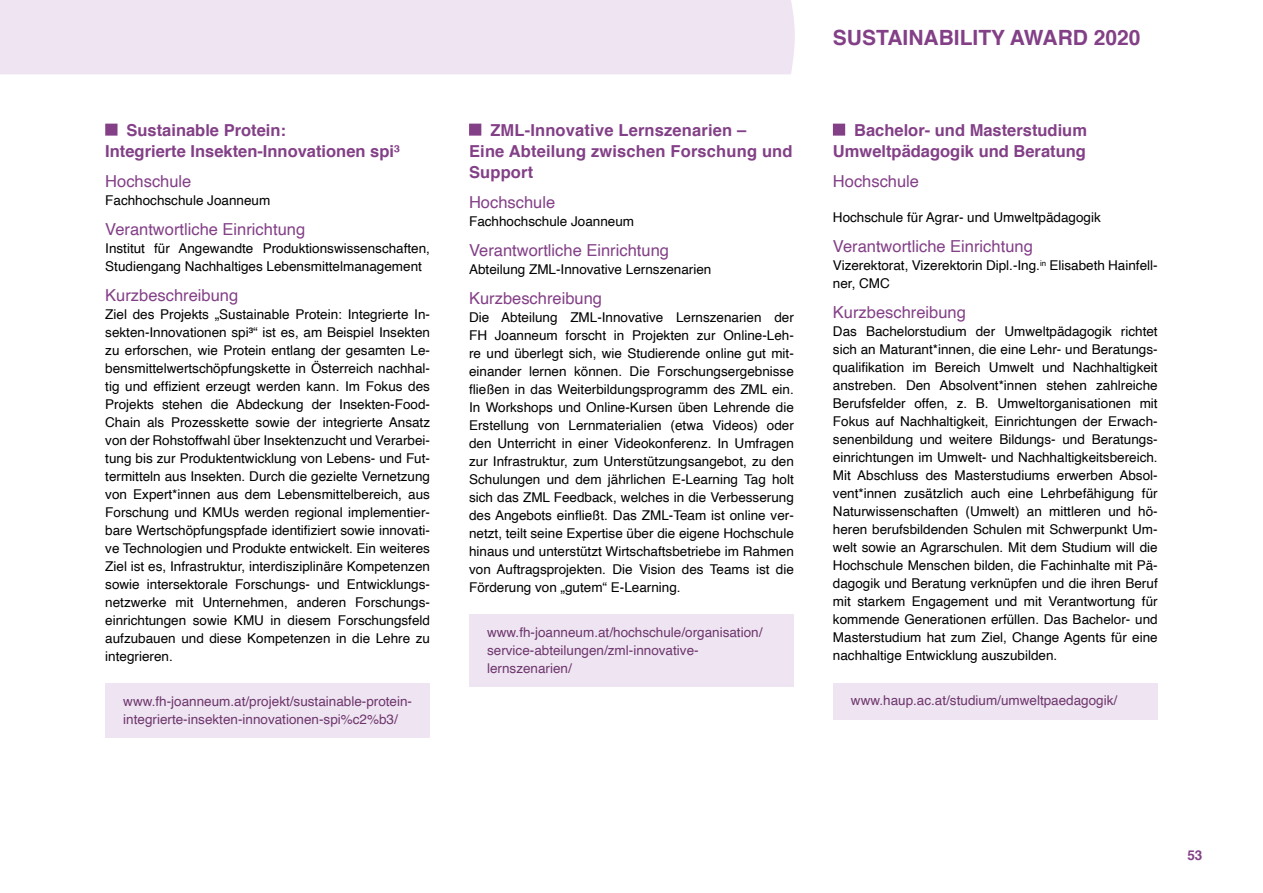
<style>
.page{position:relative;width:1263px;height:893px;background:#fff}
.page>*{position:absolute;margin:0;border:0;box-sizing:border-box;transform-origin:0 0}
.t1{font:700 21px "Helvetica";color:#834087}
.H3_Titel_etc{font:700 16.5px/21px "Helvetica";color:#834087}
.H4_etc{font:16.5px "Helvetica";color:#834087}
.p_Body_etc{font:13.5px/18px "Helvetica";color:#000;text-align:justify}
.p_Hyperlink{font:13.5px/18px "Helvetica";color:#6e366d}
.p_Body{font:13.5px "Helvetica";color:#000}
.t2{font:700 13.5px "Helvetica";color:#834087}
</style>
<div class="page">
<div style="left:0;top:0;width:795px;height:74px;background:#efe5f2"></div>
<div style="left:105px;top:124px;width:13px;height:12px;background:#834087"></div>
<div style="left:105px;top:683px;width:325px;height:55px;background:#efe5f2"></div>
<div style="left:469px;top:124px;width:12px;height:12px;background:#834087"></div>
<div style="left:469px;top:614px;width:325px;height:73px;background:#efe5f2"></div>
<div style="left:833px;top:124px;width:12px;height:12px;background:#834087"></div>
<div style="left:833px;top:683px;width:325px;height:36px;background:#efe5f2"></div>
<h3 class="H3_Titel_etc" style="left:105px;top:120px;width:296px;text-indent:21px">Sustainable Protein:<br>Integrierte Insekten-Innovationen spi³</h3>
<h4 class="H4_etc" style="left:105px;top:168px;width:88px">Hochschule</h4>
<p class="p_Body_etc" style="left:105px;top:191px;width:167px">Fachhochschule Joanneum</p>
<h4 class="H4_etc" style="left:105px;top:216px;width:201px">Verantwortliche Einrichtung</h4>
<p class="p_Body_etc" style="left:105px;top:239px;width:326px">Institut für Angewandte Produktionswissenschaften,<br>Studiengang Nachhaltiges Lebensmittelmanagement</p>
<h4 class="H4_etc" style="left:105px;top:282px;width:134px">Kurzbeschreibung</h4>
<p class="p_Body_etc" style="left:105px;top:305px;width:326px">Ziel des Projekts „Sustainable Protein: Integrierte In&shy;sekten-Innovationen spi³“ ist es, am Beispiel Insekten zu erforschen, wie Protein entlang der gesamten Le&shy;bensmittelwertschöpfungskette in Österreich nachhal&shy;tig und effizient erzeugt werden kann. Im Fokus des Projekts stehen die Abdeckung der Insekten-Food-Chain als Prozesskette sowie der integrierte Ansatz von der Rohstoffwahl über Insektenzucht und Verarbei&shy;tung bis zur Produktentwicklung von Lebens- und Fut&shy;termitteln aus Insekten. Durch die gezielte Vernetzung von Expert*innen aus dem Lebensmittelbereich, aus Forschung und KMUs werden regional implementier&shy;bare Wertschöpfungspfade identifiziert sowie innovati&shy;ve Technologien und Produkte entwickelt. Ein weiteres Ziel ist es, Infrastruktur, interdisziplinäre Kompetenzen sowie intersektorale Forschungs- und Entwicklungs&shy;netzwerke mit Unternehmen, anderen Forschungs&shy;einrichtungen sowie KMU in diesem Forschungsfeld aufzubauen und diese Kompetenzen in die Lehre zu integrieren.</p>
<p class="p_Hyperlink" style="left:123px;top:692px;width:290px">www.fh-joanneum.at/projekt/sustainable-protein&shy;integrierte-insekten-innovationen-spi%c2%b3/</p>
<h3 class="H3_Titel_etc" style="left:469px;top:120px;width:325px;text-indent:21px">ZML-Innovative Lernszenarien –<br>Eine Abteilung zwischen Forschung und<br>Support</h3>
<h4 class="H4_etc" style="left:469px;top:189px;width:88px">Hochschule</h4>
<p class="p_Body_etc" style="left:469px;top:212px;width:167px">Fachhochschule Joanneum</p>
<h4 class="H4_etc" style="left:469px;top:237px;width:201px">Verantwortliche Einrichtung</h4>
<p class="p_Body_etc" style="left:469px;top:260px;width:244px">Abteilung ZML-Innovative Lernszenarien</p>
<h4 class="H4_etc" style="left:469px;top:285px;width:134px">Kurzbeschreibung</h4>
<p class="p_Body_etc" style="left:469px;top:308px;width:326px">Die Abteilung ZML-Innovative Lernszenarien der FH Joanneum forscht in Projekten zur Online-Leh&shy;re und überlegt sich, wie Studierende online gut mit&shy;einander lernen können. Die Forschungsergebnisse fließen in das Weiterbildungsprogramm des ZML ein.<br>In Workshops und Online-Kursen üben Lehrende die Erstellung von Lernmaterialien (etwa Videos) oder den Unterricht in einer Videokonferenz. In Umfragen zur Infrastruktur, zum Unterstützungsangebot, zu den Schulungen und dem jährlichen E-Learning Tag holt sich das ZML Feedback, welches in die Verbesserung des Angebots einfließt. Das ZML-Team ist online ver&shy;netzt, teilt seine Expertise über die eigene Hochschule hinaus und unterstützt Wirtschaftsbetriebe im Rahmen von Auftragsprojekten. Die Vision des Teams ist die Förderung von „gutem“ E-Learning.</p>
<p class="p_Hyperlink" style="left:487px;top:623px;width:277px">www.fh-joanneum.at/hochschule/organisation/ service-abteilungen/zml-innovative&shy;lernszenarien/</p>
<h1 class="t1" style="left:833px;top:21px;width:309px">SUSTAINABILITY AWARD 2020</h1>
<h3 class="H3_Titel_etc" style="left:833px;top:120px;width:256px;text-align:right">Bachelor- und Masterstudium<br>Umweltpädagogik und Beratung</h3>
<h4 class="H4_etc" style="left:833px;top:168px;width:88px">Hochschule</h4>
<p class="p_Body" style="left:833px;top:207px;width:269px">Hochschule für Agrar- und Umweltpädagogik</p>
<h4 class="H4_etc" style="left:833px;top:234px;width:201px">Verantwortliche Einrichtung</h4>
<p class="p_Body_etc" style="left:833px;top:257px;width:326px">Vizerektorat, Vizerektorin Dipl.-Ing.<sup>in</sup> Elisabeth Hainfell&shy;ner, CMC</p>
<h4 class="H4_etc" style="left:833px;top:300px;width:134px">Kurzbeschreibung</h4>
<p class="p_Body_etc" style="left:833px;top:323px;width:326px">Das Bachelorstudium der Umweltpädagogik richtet sich an Maturant*innen, die eine Lehr- und Beratungs&shy;qualifikation im Bereich Umwelt und Nachhaltigkeit anstreben. Den Absolvent*innen stehen zahlreiche Berufsfelder offen, z. B. Umweltorganisationen mit Fokus auf Nachhaltigkeit, Einrichtungen der Erwach&shy;senenbildung und weitere Bildungs- und Beratungs&shy;einrichtungen im Umwelt- und Nachhaltigkeitsbereich.<br>Mit Abschluss des Masterstudiums erwerben Absol&shy;vent*innen zusätzlich auch eine Lehrbefähigung für Naturwissenschaften (Umwelt) an mittleren und hö&shy;heren berufsbildenden Schulen mit Schwerpunkt Um&shy;welt sowie an Agrarschulen. Mit dem Studium will die Hochschule Menschen bilden, die Fachinhalte mit Pä&shy;dagogik und Beratung verknüpfen und die ihren Beruf mit starkem Engagement und mit Verantwortung für kommende Generationen erfüllen. Das Bachelor- und Masterstudium hat zum Ziel, Change Agents für eine nachhaltige Entwicklung auszubilden.</p>
<p class="p_Hyperlink" style="left:851px;top:692px;width:268px">www.haup.ac.at/studium/umweltpaedagogik/</p>
<p class="t2" style="left:1187px;top:844px;width:17px">53</p>
</div>
